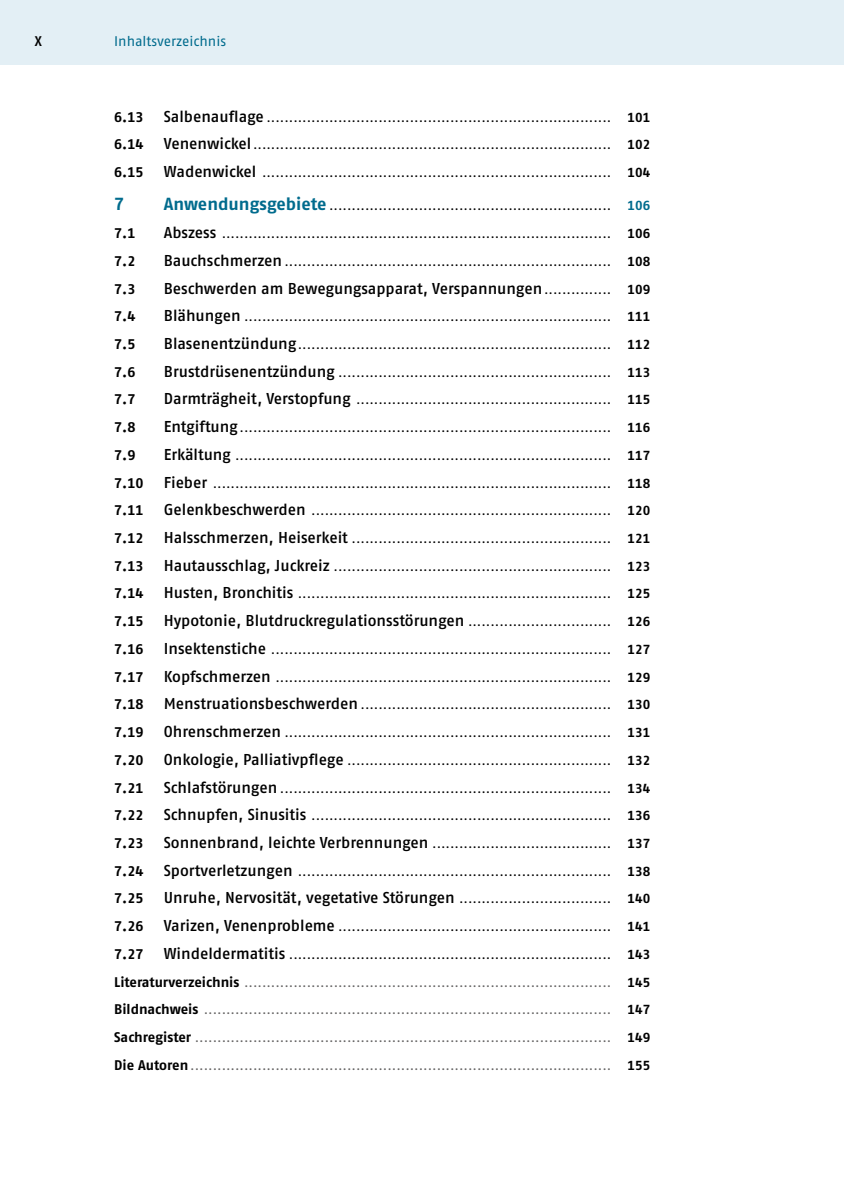
<style>
.page{position:relative;width:844px;height:1191px;background:#fff}
.page>*{position:absolute;margin:0;border:0;box-sizing:border-box;transform-origin:0 0}
.AUD_toc_h1{font:700 17.5px "Fago Pro";color:#006b8d}
.AUD_toc_h2{font:600 15.75px "Fago Pro";letter-spacing:-.005em;color:#000}
.AUD_toc_h2-2{font:700 14px "Fago Pro";color:#000}
.t1{font:14px "Fago Pro";color:#006b8d}
.t2{font:600 14px "Fago Pro";color:#000}
.AUD_toc_h2-3{font:13.12px "Fago Pro";color:#000}
.AUD_toc_parttitle_sub{font:13.12px "Fago Pro";color:#646363}
.AUD_toc_h1-2{font:13.12px "Fago Pro";color:#000}
.s1{font-weight:600;font-size:15.75px}
.s2{font-weight:700}
.s3{font-weight:700;font-size:17.5px;color:#006b8d}
.s4{font-weight:700;color:#006b8d}
.s5{font-weight:400;font-size:13.12px}
.s6{font-weight:700;font-size:13.12px}
.s7{font-weight:700;font-size:14px;color:#000}
.s8{font-weight:700;color:#000}
</style>
<div class="page">
<div style="left:114px;top:0;width:729px;height:64px;background:#e3eff5"></div>
<div style="left:0;top:0;width:114px;height:64px;background:#e3eff5"></div>
<p class="t2" style="left:35px;top:32px;width:9px">X</p>
<p class="t1" style="left:114px;top:32px;width:113px">Inhaltsverzeichnis</p>
<p class="AUD_toc_h2-2" style="left:114px;top:108px;width:31px">6.13</p>
<p class="AUD_toc_h2-3" style="left:164px;top:109px;width:488px"><span class="s1">Salbenauflage</span> ............................................................................. <span class="s2">101</span></p>
<p class="AUD_toc_h2-2" style="left:114px;top:136px;width:31px">6.14</p>
<p class="AUD_toc_h2-3" style="left:164px;top:137px;width:488px"><span class="s1">Venenwickel</span>................................................................................ <span class="s2">102</span></p>
<p class="AUD_toc_h2-2" style="left:114px;top:164px;width:31px">6.15</p>
<p class="AUD_toc_h2-3" style="left:164px;top:165px;width:488px"><span class="s1">Wadenwickel</span> .............................................................................. <span class="s2">104</span></p>
<p class="AUD_toc_h1" style="left:114px;top:194px;width:12px">7</p>
<p class="AUD_toc_h1-2" style="left:164px;top:198px;width:488px"><span class="s3">Anwendungsgebiete</span> ............................................................... <span class="s4">106</span></p>
<p class="AUD_toc_h2-2" style="left:114px;top:225px;width:23px">7.1</p>
<p class="AUD_toc_h2-3" style="left:164px;top:226px;width:488px"><span class="s1">Abszess</span> ....................................................................................... <span class="s2">106</span></p>
<p class="AUD_toc_h2-2" style="left:114px;top:252px;width:23px">7.2</p>
<p class="AUD_toc_h2-3" style="left:164px;top:253px;width:488px"><span class="s1">Bauchschmerzen</span> ......................................................................... <span class="s2">108</span></p>
<p class="AUD_toc_h2-2" style="left:114px;top:280px;width:23px">7.3</p>
<p class="AUD_toc_h2" style="left:164px;top:278px;width:488px">Beschwerden am Bewegungsapparat, Verspannungen<span class="s5">...............</span> <span class="s6">109</span></p>
<p class="AUD_toc_h2-2" style="left:114px;top:308px;width:23px">7.4</p>
<p class="AUD_toc_h2-3" style="left:164px;top:309px;width:488px"><span class="s1">Blähungen</span> .................................................................................. <span class="s2">111</span></p>
<p class="AUD_toc_h2-2" style="left:114px;top:336px;width:23px">7.5</p>
<p class="AUD_toc_h2-3" style="left:164px;top:336px;width:488px"><span class="s1">Blasenentzündung</span>...................................................................... <span class="s2">112</span></p>
<p class="AUD_toc_h2-2" style="left:114px;top:363px;width:23px">7.6</p>
<p class="AUD_toc_h2-3" style="left:164px;top:364px;width:488px"><span class="s1">Brustdrüsenentzündung</span> ............................................................. <span class="s2">113</span></p>
<p class="AUD_toc_h2-2" style="left:114px;top:391px;width:23px">7.7</p>
<p class="AUD_toc_h2-3" style="left:164px;top:392px;width:488px"><span class="s1">Darmträgheit, Verstopfung</span> ......................................................... <span class="s2">115</span></p>
<p class="AUD_toc_h2-2" style="left:114px;top:419px;width:23px">7.8</p>
<p class="AUD_toc_h2-3" style="left:164px;top:420px;width:488px"><span class="s1">Entgiftung</span>................................................................................... <span class="s2">116</span></p>
<p class="AUD_toc_h2-2" style="left:114px;top:446px;width:23px">7.9</p>
<p class="AUD_toc_h2-3" style="left:164px;top:447px;width:488px"><span class="s1">Erkältung</span> .................................................................................... <span class="s2">117</span></p>
<p class="AUD_toc_h2-2" style="left:114px;top:474px;width:31px">7.10</p>
<p class="AUD_toc_h2-3" style="left:164px;top:475px;width:488px"><span class="s1">Fieber</span> ......................................................................................... <span class="s2">118</span></p>
<p class="AUD_toc_h2-2" style="left:114px;top:502px;width:31px">7.11</p>
<p class="AUD_toc_h2-3" style="left:164px;top:503px;width:488px"><span class="s1">Gelenkbeschwerden</span> ................................................................... <span class="s2">120</span></p>
<p class="AUD_toc_h2-2" style="left:114px;top:530px;width:31px">7.12</p>
<p class="AUD_toc_h2-3" style="left:164px;top:530px;width:488px"><span class="s1">Halsschmerzen, Heiserkeit</span> .......................................................... <span class="s2">121</span></p>
<p class="AUD_toc_h2-2" style="left:114px;top:557px;width:31px">7.13</p>
<p class="AUD_toc_h2-3" style="left:164px;top:558px;width:488px"><span class="s1">Hautausschlag, Juckreiz</span> .............................................................. <span class="s2">123</span></p>
<p class="AUD_toc_h2-2" style="left:114px;top:585px;width:31px">7.14</p>
<p class="AUD_toc_h2-3" style="left:164px;top:586px;width:488px"><span class="s1">Husten, Bronchitis</span> ...................................................................... <span class="s2">125</span></p>
<p class="AUD_toc_h2-2" style="left:114px;top:613px;width:31px">7.15</p>
<p class="AUD_toc_h2" style="left:164px;top:611px;width:488px">Hypotonie, Blutdruckregulationsstörungen <span class="s5">................................</span> <span class="s6">126</span></p>
<p class="AUD_toc_h2-2" style="left:114px;top:640px;width:31px">7.16</p>
<p class="AUD_toc_h2-3" style="left:164px;top:641px;width:488px"><span class="s1">Insektenstiche</span> ............................................................................ <span class="s2">127</span></p>
<p class="AUD_toc_h2-2" style="left:114px;top:668px;width:31px">7.17</p>
<p class="AUD_toc_h2-3" style="left:164px;top:669px;width:488px"><span class="s1">Kopfschmerzen</span> ........................................................................... <span class="s2">129</span></p>
<p class="AUD_toc_h2-2" style="left:114px;top:696px;width:31px">7.18</p>
<p class="AUD_toc_h2-3" style="left:164px;top:697px;width:488px"><span class="s1">Menstruationsbeschwerden</span> ........................................................ <span class="s2">130</span></p>
<p class="AUD_toc_h2-2" style="left:114px;top:724px;width:31px">7.19</p>
<p class="AUD_toc_h2-3" style="left:164px;top:724px;width:488px"><span class="s1">Ohrenschmerzen</span> ......................................................................... <span class="s2">131</span></p>
<p class="AUD_toc_h2-2" style="left:114px;top:751px;width:31px">7.20</p>
<p class="AUD_toc_h2-3" style="left:164px;top:752px;width:488px"><span class="s1">Onkologie, Palliativpflege</span> ........................................................... <span class="s2">132</span></p>
<p class="AUD_toc_h2-2" style="left:114px;top:779px;width:31px">7.21</p>
<p class="AUD_toc_h2-3" style="left:164px;top:780px;width:488px"><span class="s1">Schlafstörungen</span> .......................................................................... <span class="s2">134</span></p>
<p class="AUD_toc_h2-2" style="left:114px;top:807px;width:31px">7.22</p>
<p class="AUD_toc_h2-3" style="left:164px;top:807px;width:488px"><span class="s1">Schnupfen, Sinusitis</span> ................................................................... <span class="s2">136</span></p>
<p class="AUD_toc_h2-2" style="left:114px;top:834px;width:31px">7.23</p>
<p class="AUD_toc_h2-3" style="left:164px;top:835px;width:488px"><span class="s1">Sonnenbrand, leichte Verbrennungen</span> ........................................ <span class="s2">137</span></p>
<p class="AUD_toc_h2-2" style="left:114px;top:862px;width:31px">7.24</p>
<p class="AUD_toc_h2-3" style="left:164px;top:863px;width:488px"><span class="s1">Sportverletzungen</span> ...................................................................... <span class="s2">138</span></p>
<p class="AUD_toc_h2-2" style="left:114px;top:890px;width:31px">7.25</p>
<p class="AUD_toc_h2" style="left:164px;top:888px;width:488px">Unruhe, Nervosität, vegetative Störungen <span class="s5">..................................</span> <span class="s6">140</span></p>
<p class="AUD_toc_h2-2" style="left:114px;top:917px;width:31px">7.26</p>
<p class="AUD_toc_h2-3" style="left:164px;top:918px;width:488px"><span class="s1">Varizen, Venenprobleme</span> ............................................................. <span class="s2">141</span></p>
<p class="AUD_toc_h2-2" style="left:114px;top:945px;width:31px">7.27</p>
<p class="AUD_toc_h2-3" style="left:164px;top:946px;width:488px"><span class="s1">Windeldermatitis</span> ........................................................................ <span class="s2">143</span></p>
<p class="AUD_toc_parttitle_sub" style="left:114px;top:974px;width:537px"><span class="s7">Literaturverzeichnis</span> .................................................................................. <span class="s8">145</span></p>
<p class="AUD_toc_parttitle_sub" style="left:114px;top:1001px;width:537px"><span class="s7">Bildnachweis</span> ........................................................................................... <span class="s8">147</span></p>
<p class="AUD_toc_parttitle_sub" style="left:114px;top:1029px;width:537px"><span class="s7">Sachregister</span> ............................................................................................. <span class="s8">149</span></p>
<p class="AUD_toc_parttitle_sub" style="left:114px;top:1057px;width:537px"><span class="s7">Die Autoren</span>.............................................................................................. <span class="s8">155</span></p>
</div>
